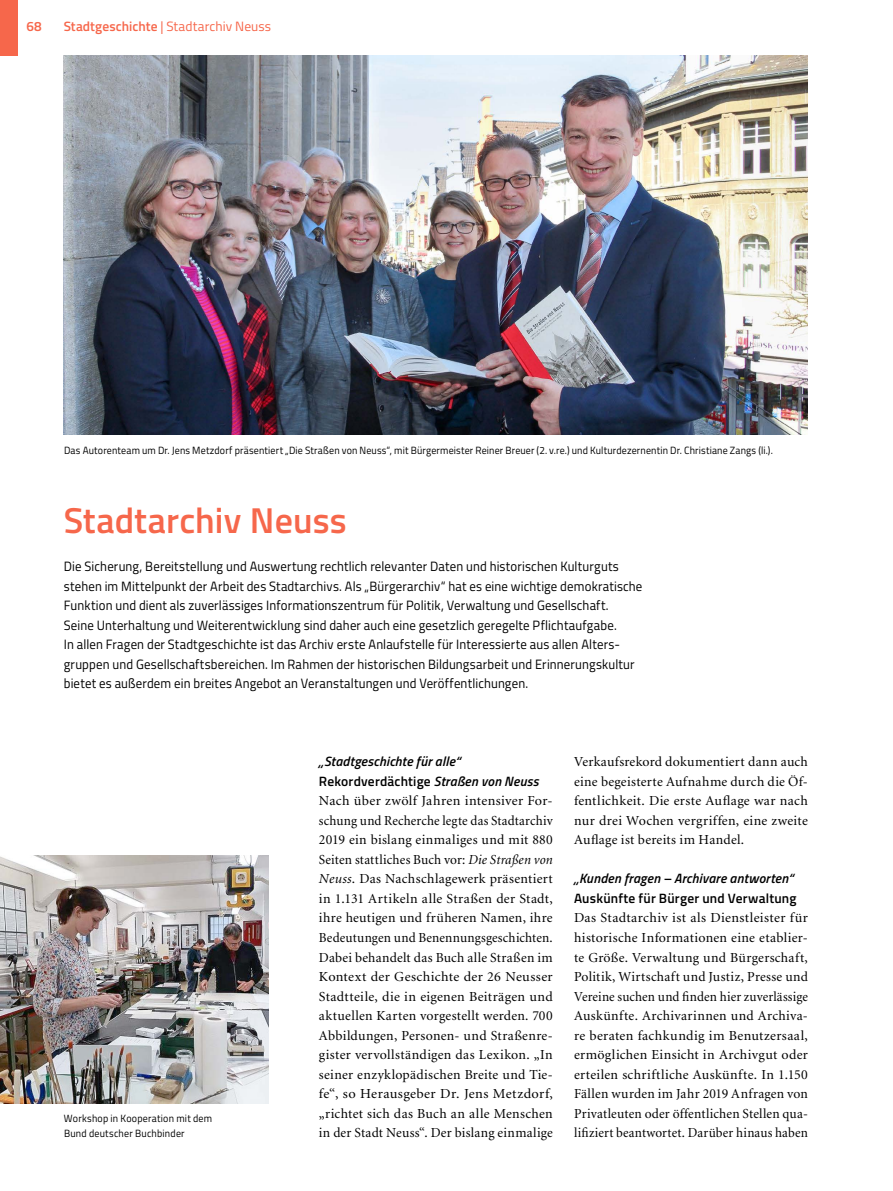
<style>
.page{position:relative;width:893px;height:1191px;background:#fff}
.page>*{position:absolute;margin:0;border:0;box-sizing:border-box;transform-origin:0 0}
.t1{font:600 36px "Titillium";letter-spacing:.005em;color:#f6674b}
.t2{font:13.8px/19.5px "Minion";letter-spacing:.02em;color:#000;text-align:justify}
.t3{font:13.5px/19.5px "Titillium";letter-spacing:.01em;color:#000;scale:.95 1}
.t4{font:italic 600 13.5px/19.5px "Titillium";letter-spacing:.015em;color:#000}
.t5{font:13.5px "Titillium";letter-spacing:.005em;color:#f6674b}
.t6{font:600 13.5px "Titillium";letter-spacing:.015em;color:#000}
.t7{font:600 13.5px "Titillium";color:#f6674b}
.t8{font:10.5px/15px "Titillium";letter-spacing:.015em;color:#000;scale:.95 1}
.s1{font-weight:600}
.s2{font-style:normal}
.s3{font-style:italic}
</style>
<div class="page">
<div style="left:0;top:0;width:17px;height:55px;background:#f6674b"></div>
<img style="left:64px;top:55px;width:744px;height:380px">
<img style="left:0;top:856px;width:268px;height:247px">
<p class="t7" style="left:26px;top:17px;width:17px">68</p>
<p class="t5" style="left:64px;top:17px;width:209px"><span class="s1">Stadtgeschichte</span> | Stadtarchiv Neuss</p>
<p class="t8" style="left:64px;top:442px;width:747px">Das Autorenteam um Dr. Jens Metzdorf präsentiert „Die Straßen von Neuss“, mit Bürgermeister Reiner Breuer (2. v.re.) und Kulturdezernentin Dr. Christiane Zangs (li.).</p>
<h1 class="t1" style="left:64px;top:493px;width:284px">Stadtarchiv Neuss</h1>
<p class="t3" style="left:64px;top:556px;width:611px">Die Sicherung, Bereitstellung und Auswertung rechtlich relevanter Daten und historischen Kulturguts stehen im Mittelpunkt der Arbeit des Stadtarchivs. Als „Bürgerarchiv“ hat es eine wichtige demokratische Funktion und dient als zuverlässiges Informationszentrum für Politik, Verwaltung und Gesellschaft.<br>Seine Unterhaltung und Weiterentwicklung sind daher auch eine gesetzlich geregelte Pflichtaufgabe.<br>In allen Fragen der Stadtgeschichte ist das Archiv erste Anlaufstelle für Interessierte aus allen Alters&shy;gruppen und Gesellschaftsbereichen. Im Rahmen der historischen Bildungsarbeit und Erinnerungskultur bietet es außerdem ein breites Angebot an Veranstaltungen und Veröffentlichungen.</p>
<p class="t8" style="left:64px;top:1110px;width:157px">Workshop in Kooperation mit dem<br>Bund deutscher Buchbinder</p>
<p class="t4" style="left:319px;top:751px;width:221px">„Stadtgeschichte für alle“<br><span class="s2">Rekordverdächtige</span> Straßen von Neuss</p>
<p class="t2" style="left:319px;top:792px;width:235px">Nach über zwölf Jahren intensiver For&shy;schung und Recherche legte das Stadtarchiv 2019 ein bislang einmaliges und mit 880<br>Seiten stattliches Buch vor: <span class="s3">Die Straßen von Neuss</span>. Das Nachschlagewerk präsentiert in 1.131 Artikeln alle Straßen der Stadt, ihre heutigen und früheren Namen, ihre Bedeutungen und Benennungsgeschichten.<br>Dabei behandelt das Buch alle Straßen im Kontext der Geschichte der 26 Neusser Stadtteile, die in eigenen Beiträgen und aktuellen Karten vorgestellt werden. 700<br>Abbildungen, Personen- und Straßenre&shy;gister vervollständigen das Lexikon. „In seiner enzyklopädischen Breite und Tie&shy;fe“, so Herausgeber Dr. Jens Metzdorf, „richtet sich das Buch an alle Menschen in der Stadt Neuss“. Der bislang einmalige</p>
<p class="t2" style="left:574px;top:753px;width:235px">Verkaufsrekord dokumentiert dann auch eine begeisterte Aufnahme durch die Öf&shy;fentlichkeit. Die erste Auflage war nach nur drei Wochen vergriffen, eine zweite Auflage ist bereits im Handel.</p>
<p class="t4" style="left:574px;top:868px;width:221px">„Kunden fragen – Archivare antworten“</p>
<p class="t6" style="left:574px;top:888px;width:224px">Auskünfte für Bürger und Verwaltung</p>
<p class="t2" style="left:574px;top:909px;width:235px">Das Stadtarchiv ist als Dienstleister für historische Informationen eine etablier&shy;te Größe. Verwaltung und Bürgerschaft, Politik, Wirtschaft und Justiz, Presse und Vereine suchen und finden hier zuverlässige Auskünfte. Archivarinnen und Archiva&shy;re beraten fachkundig im Benutzersaal, ermöglichen Einsicht in Archivgut oder erteilen schriftliche Auskünfte. In 1.150<br>Fällen wurden im Jahr 2019 Anfragen von Privatleuten oder öffentlichen Stellen qua&shy;lifiziert beantwortet. Darüber hinaus haben</p>
</div>
